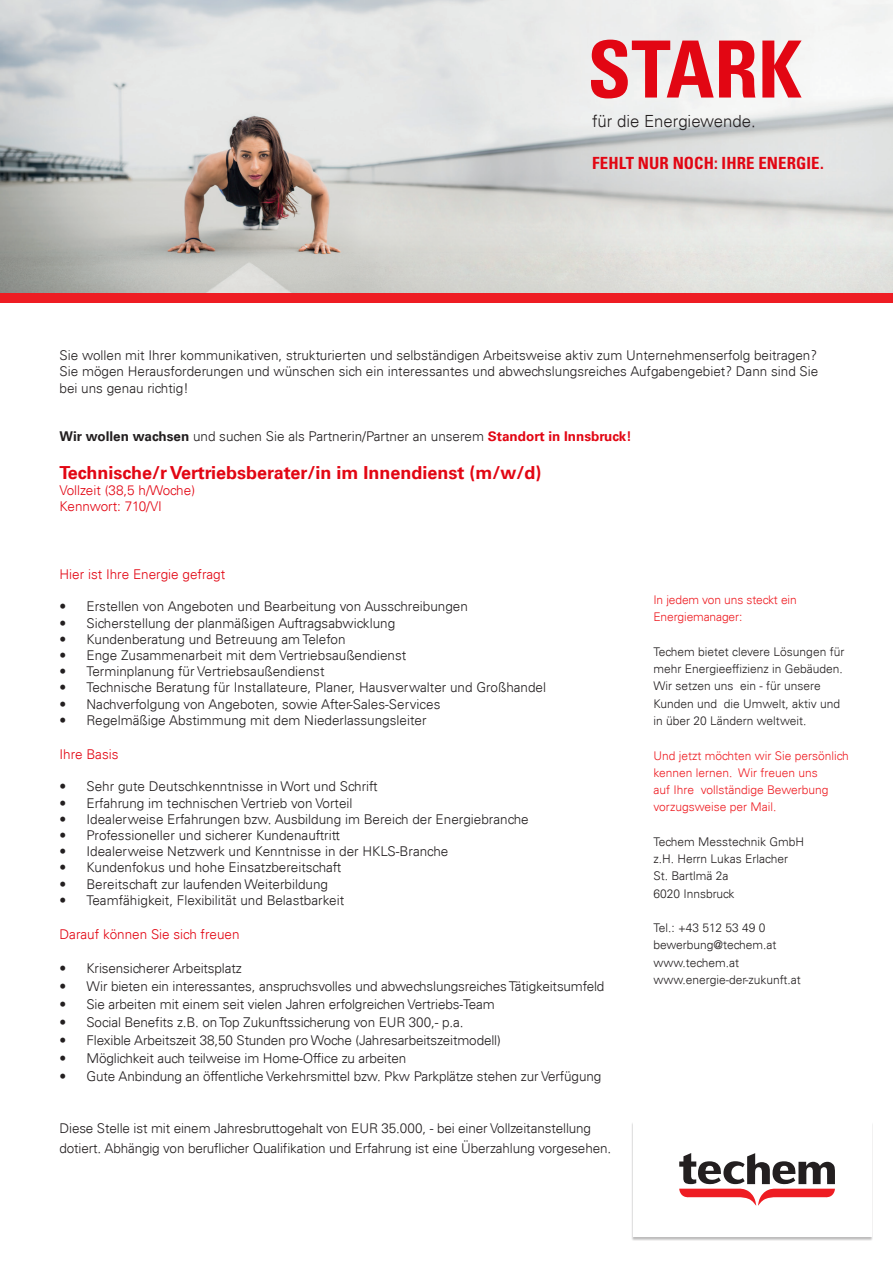
<style>
.page{position:relative;width:893px;height:1263px;background:#fff}
.page>*{position:absolute;margin:0;border:0;box-sizing:border-box;transform-origin:0 0}
.t1{font:700 condensed 78.9px "Univers LT Std";color:#e20613}
.t2{font:700 18px "Univers 65";color:#e20613}
.t3{font:700 condensed 16.8px "Univers LT Std";letter-spacing:.01em;color:#e20613}
.t4{font:300 16.8px "Univers 45";color:#231f20}
.Tabelle_Fließtext_li{font:300 13.5px/16.2px "Univers 45";color:#231f20;text-align:justify}
.t5{font:300 13.5px "Univers 45";color:#e20613}
.Tabelle_Fließtext_li-2{font:300 12px/17.2px "Univers 45";color:#231f20}
.Tabelle_Fließtext_li-3{font:300 12px/17.2px "Univers 45";color:#ee1d23}
.s1{font-family:"Univers 65";font-weight:700}
.s2{font-family:"Univers 65";font-weight:700;color:#e20613}
</style>
<div class="page">
<img style="left:0;top:0;width:893px;height:293px">
<div style="left:0;top:293px;width:893px;height:10px;background:#ee1d23"></div>
<div style="left:631px;top:1122px;width:242px;height:119px;background:#231f20;opacity:.3"></div>
<div style="left:633px;top:1122px;width:238px;height:115px;background:#fff"></div>
<svg style="left:679px;top:1153px;width:156px;height:53px"></svg>
<p class="t1" style="left:587px;top:21px;width:216px">STARK</p>
<p class="t4" style="left:592px;top:111px;width:165px">für die Energiewende.</p>
<p class="t3" style="left:592px;top:152px;width:233px">FEHLT NUR NOCH: IHRE ENERGIE.</p>
<p class="Tabelle_Fließtext_li" style="left:60px;top:347px;width:760px">Sie wollen mit Ihrer kommunikativen, strukturierten und selbständigen Arbeitsweise aktiv zum Unternehmenserfolg beitragen?<br>Sie mögen Herausforderungen und wünschen sich ein interessantes und abwechslungsreiches Aufgabengebiet? Dann sind Sie bei uns genau richtig!</p>
<p class="Tabelle_Fließtext_li" style="left:60px;top:428px;width:574px"><span class="s1">Wir wollen wachsen</span> und suchen Sie als Partnerin/Partner an unserem <span class="s2">Standort in Innsbruck!</span></p>
<p class="t2" style="left:60px;top:462px;width:483px">Technische/r Vertriebsberater/in im Innendienst (m/w/d)</p>
<p class="t5" style="left:60px;top:482px;width:137px">Vollzeit (38,5 h/Woche)</p>
<p class="t5" style="left:60px;top:498px;width:104px">Kennwort: 710/VI</p>
<p class="t5" style="left:60px;top:566px;width:167px">Hier ist Ihre Energie gefragt</p>
<p class="Tabelle_Fließtext_li" style="left:60px;top:599px;width:410px">• Erstellen von Angeboten und Bearbeitung von Ausschreibungen</p>
<p class="Tabelle_Fließtext_li" style="left:60px;top:615px;width:337px">• Sicherstellung der planmäßigen Auftragsabwicklung</p>
<p class="Tabelle_Fließtext_li" style="left:60px;top:631px;width:288px">• Kundenberatung und Betreuung am Telefon</p>
<p class="Tabelle_Fließtext_li" style="left:60px;top:647px;width:348px">• Enge Zusammenarbeit mit dem Vertriebsaußendienst</p>
<p class="Tabelle_Fließtext_li" style="left:60px;top:663px;width:266px">• Terminplanung für Vertriebsaußendienst</p>
<p class="Tabelle_Fließtext_li" style="left:60px;top:680px;width:488px">• Technische Beratung für Installateure, Planer, Hausverwalter und Großhandel</p>
<p class="Tabelle_Fließtext_li" style="left:60px;top:696px;width:382px">• Nachverfolgung von Angeboten, sowie After-Sales-Services</p>
<p class="Tabelle_Fließtext_li" style="left:60px;top:712px;width:368px">• Regelmäßige Abstimmung mit dem Niederlassungsleiter</p>
<p class="t5" style="left:60px;top:746px;width:60px">Ihre Basis</p>
<p class="Tabelle_Fließtext_li" style="left:60px;top:779px;width:319px">• Sehr gute Deutschkenntnisse in Wort und Schrift</p>
<p class="Tabelle_Fließtext_li" style="left:60px;top:795px;width:295px">• Erfahrung im technischen Vertrieb von Vorteil</p>
<p class="Tabelle_Fließtext_li" style="left:60px;top:811px;width:471px">• Idealerweise Erfahrungen bzw. Ausbildung im Bereich der Energiebranche</p>
<p class="Tabelle_Fließtext_li" style="left:60px;top:827px;width:282px">• Professioneller und sicherer Kundenauftritt</p>
<p class="Tabelle_Fließtext_li" style="left:60px;top:843px;width:390px">• Idealerweise Netzwerk und Kenntnisse in der HKLS-Branche</p>
<p class="Tabelle_Fließtext_li" style="left:60px;top:860px;width:283px">• Kundenfokus und hohe Einsatzbereitschaft</p>
<p class="Tabelle_Fließtext_li" style="left:60px;top:876px;width:270px">• Bereitschaft zur laufenden Weiterbildung</p>
<p class="Tabelle_Fließtext_li" style="left:60px;top:892px;width:286px">• Teamfähigkeit, Flexibilität und Belastbarkeit</p>
<p class="t5" style="left:60px;top:926px;width:182px">Darauf können Sie sich freuen</p>
<p class="Tabelle_Fließtext_li" style="left:60px;top:960px;width:184px">• Krisensicherer Arbeitsplatz</p>
<p class="Tabelle_Fließtext_li" style="left:60px;top:978px;width:546px">• Wir bieten ein interessantes, anspruchsvolles und abwechslungsreiches Tätigkeitsumfeld</p>
<p class="Tabelle_Fließtext_li" style="left:60px;top:996px;width:437px">• Sie arbeiten mit einem seit vielen Jahren erfolgreichen Vertriebs-Team</p>
<p class="Tabelle_Fließtext_li" style="left:60px;top:1014px;width:405px">• Social Benefits z.B. on Top Zukunftssicherung von EUR 300,- p.a.</p>
<p class="Tabelle_Fließtext_li" style="left:60px;top:1032px;width:443px">• Flexible Arbeitszeit 38,50 Stunden pro Woche (Jahresarbeitszeitmodell)</p>
<p class="Tabelle_Fließtext_li" style="left:60px;top:1050px;width:348px">• Möglichkeit auch teilweise im Home-Office zu arbeiten</p>
<p class="Tabelle_Fließtext_li" style="left:60px;top:1068px;width:543px">• Gute Anbindung an öffentliche Verkehrsmittel bzw. Pkw Parkplätze stehen zur Verfügung</p>
<p class="Tabelle_Fließtext_li" style="left:60px;top:1119px;width:553px;line-height:19.5px">Diese Stelle ist mit einem Jahresbruttogehalt von EUR 35.000, - bei einer Vollzeitanstellung dotiert. Abhängig von beruflicher Qualifikation und Erfahrung ist eine Überzahlung vorgesehen.</p>
<p class="Tabelle_Fließtext_li-3" style="left:653px;top:591px;width:145px">In jedem von uns steckt ein<br>Energiemanager:</p>
<p class="Tabelle_Fließtext_li-2" style="left:653px;top:643px;width:192px">Techem bietet clevere Lösungen für mehr Energieeffizienz in Gebäuden.<br>Wir setzen uns ein - für unsere<br>Kunden und die Umwelt, aktiv und in über 20 Ländern weltweit.</p>
<p class="Tabelle_Fließtext_li-3" style="left:653px;top:747px;width:197px">Und jetzt möchten wir Sie persönlich kennen lernen. Wir freuen uns<br>auf Ihre vollständige Bewerbung vorzugsweise per Mail.</p>
<p class="Tabelle_Fließtext_li-2" style="left:653px;top:833px;width:152px">Techem Messtechnik GmbH</p>
<p class="Tabelle_Fließtext_li-2" style="left:653px;top:850px;width:136px">z.H. Herrn Lukas Erlacher</p>
<p class="Tabelle_Fließtext_li-2" style="left:653px;top:867px;width:77px">St. Bartlmä 2a</p>
<p class="Tabelle_Fließtext_li-2" style="left:653px;top:885px;width:83px">6020 Innsbruck</p>
<p class="Tabelle_Fließtext_li-2" style="left:653px;top:919px;width:114px">Tel.: +43 512 53 49 0</p>
<p class="Tabelle_Fließtext_li-2" style="left:653px;top:936px;width:125px">bewerbung@techem.at</p>
<p class="Tabelle_Fließtext_li-2" style="left:653px;top:954px;width:87px">www.techem.at</p>
<p class="Tabelle_Fließtext_li-2" style="left:653px;top:971px;width:149px">www.energie-der-zukunft.at</p>
</div>
